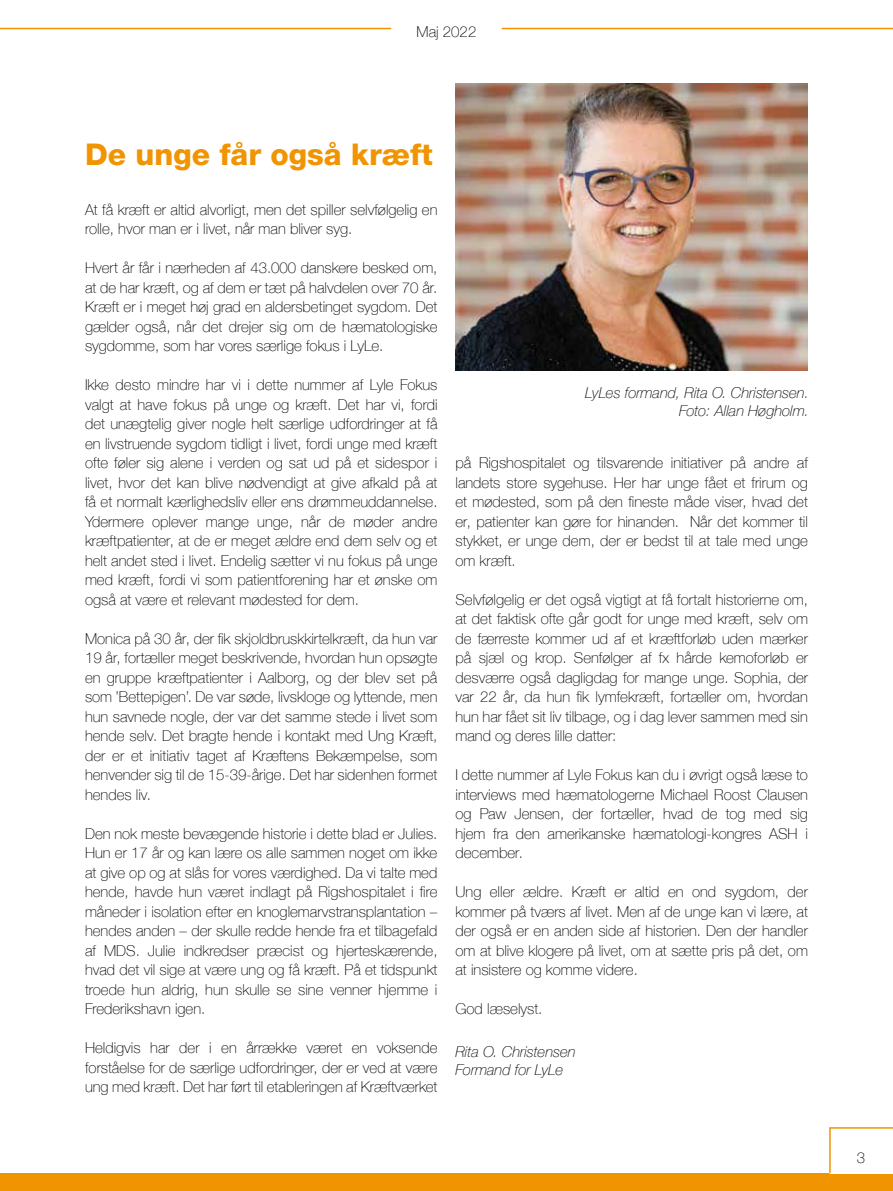
<style>
.page{position:relative;width:893px;height:1191px;background:#fff}
.page>*{position:absolute;margin:0;border:0;box-sizing:border-box;transform-origin:0 0}
.t1{font:800 30px "Helvetica Neue";color:#f19402}
.t2{font:100 15px/19.5px "Helvetica Neue";color:#000;text-align:justify}
.t3{font:italic 100 15px/18px "Helvetica Neue";color:#000}
</style>
<div class="page">
<img style="left:455px;top:84px;width:353px;height:286px">
<svg style="left:829px;top:1127px;width:64px;height:47px"></svg>
<div style="left:0;top:1174px;width:893px;height:17px;background:#f19402"></div>
<hr style="left:0;top:28px;width:391px;height:1px;background:#f19402">
<hr style="left:502px;top:28px;width:391px;height:1px;background:#f19402">
<p class="t2" style="left:417px;top:21px;width:61px">Maj 2022</p>
<h1 class="t1" style="left:85px;top:136px;width:349px">De unge får også kræft</h1>
<p class="t2" style="left:85px;top:199px;width:354px">At få kræft er altid alvorligt, men det spiller selvfølgelig en rolle, hvor man er i livet, når man bliver syg.</p>
<p class="t2" style="left:85px;top:257px;width:354px">Hvert år får i nærheden af 43.000 danskere besked om, at de har kræft, og af dem er tæt på halvdelen over 70 år.<br>Kræft er i meget høj grad en aldersbetinget sygdom. Det gælder også, når det drejer sig om de hæmatologiske sygdomme, som har vores særlige fokus i LyLe.</p>
<p class="t2" style="left:85px;top:374px;width:354px">Ikke desto mindre har vi i dette nummer af Lyle Fokus valgt at have fokus på unge og kræft. Det har vi, fordi det unægtelig giver nogle helt særlige udfordringer at få en livstruende sygdom tidligt i livet, fordi unge med kræft ofte føler sig alene i verden og sat ud på et sidespor i livet, hvor det kan blive nødvendigt at give afkald på at få et normalt kærlighedsliv eller ens drømmeuddannelse.<br>Ydermere oplever mange unge, når de møder andre kræftpatienter, at de er meget ældre end dem selv og et helt andet sted i livet. Endelig sætter vi nu fokus på unge med kræft, fordi vi som patientforening har et ønske om også at være et relevant mødested for dem.</p>
<p class="t2" style="left:85px;top:628px;width:354px">Monica på 30 år, der fik skjoldbruskkirtelkræft, da hun var 19 år, fortæller meget beskrivende, hvordan hun opsøgte en gruppe kræftpatienter i Aalborg, og der blev set på som ’Bettepigen’. De var søde, livskloge og lyttende, men hun savnede nogle, der var det samme stede i livet som hende selv. Det bragte hende i kontakt med Ung Kræft, der er et initiativ taget af Kræftens Bekæmpelse, som henvender sig til de 15-39-årige. Det har sidenhen formet hendes liv.</p>
<p class="t2" style="left:85px;top:823px;width:354px">Den nok meste bevægende historie i dette blad er Julies.<br>Hun er 17 år og kan lære os alle sammen noget om ikke at give op og at slås for vores værdighed. Da vi talte med hende, havde hun været indlagt på Rigshospitalet i fire måneder i isolation efter en knoglemarvstransplantation – hendes anden – der skulle redde hende fra et tilbagefald af MDS. Julie indkredser præcist og hjerteskærende, hvad det vil sige at være ung og få kræft. På et tidspunkt troede hun aldrig, hun skulle se sine venner hjemme i Frederikshavn igen.</p>
<p class="t2" style="left:85px;top:1037px;width:354px">Heldigvis har der i en årrække været en voksende forståelse for de særlige udfordringer, der er ved at være ung med kræft. Det har ført til etableringen af Kræftværket</p>
<p class="t3" style="left:585px;top:383px;width:225px;text-align:right">LyLes formand, Rita O. Christensen.<br>Foto: Allan Høgholm.</p>
<p class="t2" style="left:455px;top:452px;width:354px">på Rigshospitalet og tilsvarende initiativer på andre af landets store sygehuse. Her har unge fået et frirum og et mødested, som på den fineste måde viser, hvad det er, patienter kan gøre for hinanden. Når det kommer til stykket, er unge dem, der er bedst til at tale med unge om kræft.</p>
<p class="t2" style="left:455px;top:589px;width:354px">Selvfølgelig er det også vigtigt at få fortalt historierne om, at det faktisk ofte går godt for unge med kræft, selv om de færreste kommer ud af et kræftforløb uden mærker på sjæl og krop. Senfølger af fx hårde kemoforløb er desværre også dagligdag for mange unge. Sophia, der var 22 år, da hun fik lymfekræft, fortæller om, hvordan hun har fået sit liv tilbage, og i dag lever sammen med sin mand og deres lille datter:</p>
<p class="t2" style="left:455px;top:764px;width:354px">I dette nummer af Lyle Fokus kan du i øvrigt også læse to interviews med hæmatologerne Michael Roost Clausen og Paw Jensen, der fortæller, hvad de tog med sig hjem fra den amerikanske hæmatologi-kongres ASH i december.</p>
<p class="t2" style="left:455px;top:881px;width:354px">Ung eller ældre. Kræft er altid en ond sygdom, der kommer på tværs af livet. Men af de unge kan vi lære, at der også er en anden side af historien. Den der handler om at blive klogere på livet, om at sætte pris på det, om at insistere og komme videre.</p>
<p class="t2" style="left:455px;top:998px;width:88px">God læselyst.</p>
<p class="t3" style="left:455px;top:1041px;width:122px">Rita O. Christensen<br>Formand for LyLe</p>
<p class="t2" style="left:857px;top:1147px;width:10px">3</p>
<p class="t2" style="left:861px;top:1154px;width:10px">3</p>
</div>
